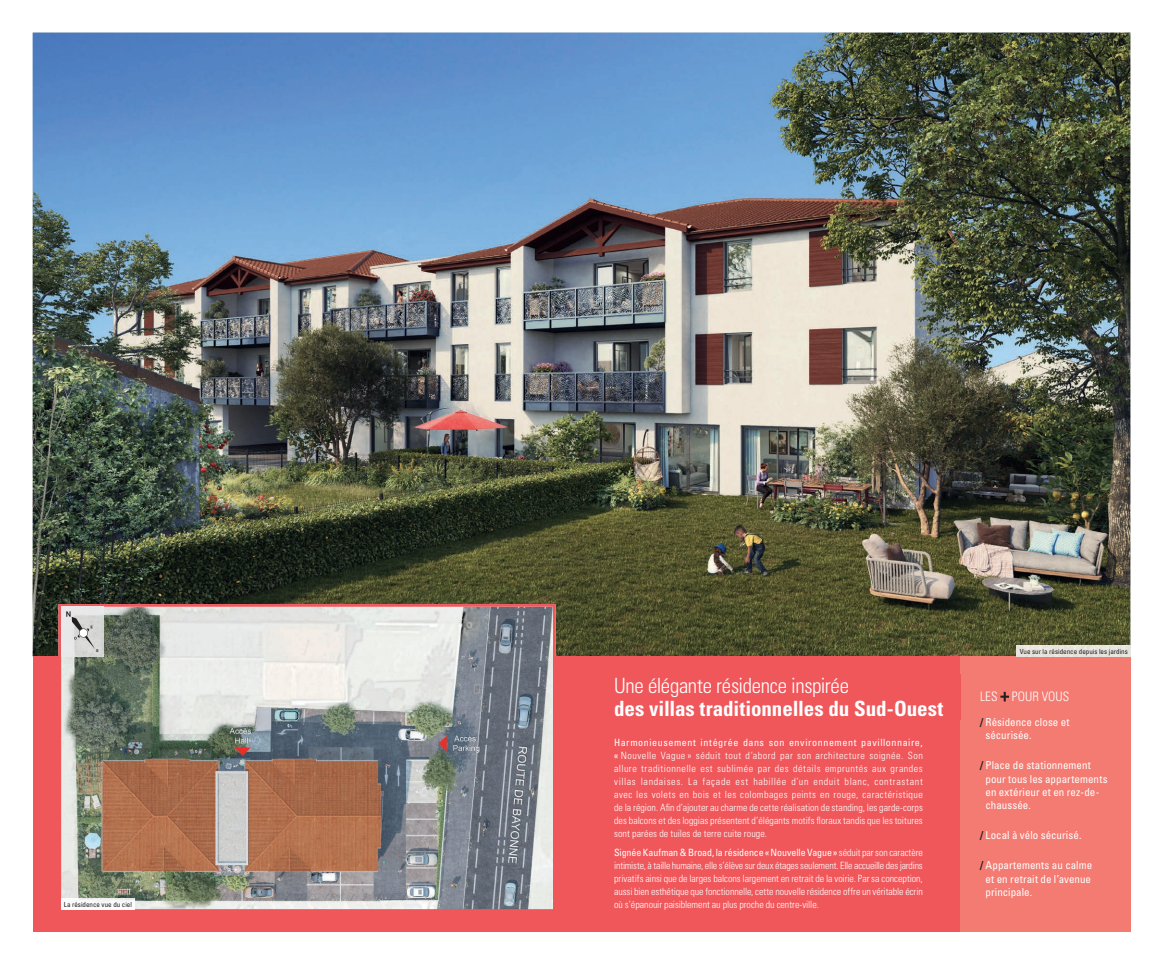
<style>
.page{position:relative;width:1163px;height:964px;background:#fff}
.page>*{position:absolute;margin:0;border:0;box-sizing:border-box;transform-origin:0 0}
.t1{font:700 condensed 21px "Univers LT Std";letter-spacing:-.005em;color:#fff}
.t2{font:300 condensed 21px "Univers LT Std";letter-spacing:-.015em;color:#fff}
.t3{font:300 condensed 13px "Univers LT Std";color:#fff}
.t4{font:condensed 11px/13.2px "Univers LT Std";color:#fff}
.t5{font:300 condensed 10px/13px "Univers LT Std";color:#fff;text-align:justify}
.t6{font:condensed 7px "Univers LT Std";color:#231f20}
.s1{font-weight:400}
.s2{font-weight:700;color:#231f20}
</style>
<div class="page">
<img style="left:33px;top:33px;width:1097px;height:623px">
<div style="left:33px;top:656px;width:1097px;height:275px;background:#f0575b"></div>
<div style="left:960px;top:656px;width:170px;height:275px;background:#f37b72"></div>
<svg style="left:1000px;top:692px;width:8px;height:9px"></svg>
<img style="left:1016px;top:645px;width:114px;height:11px">
<img style="left:58px;top:604px;width:497px;height:306px">
<img style="left:61px;top:607px;width:43px;height:50px">
<svg style="left:61px;top:899px;width:74px;height:10px"></svg>
<svg style="left:66px;top:611px;width:32px;height:41px"></svg>
<p class="t6" style="left:64px;top:899px;width:70px">La résidence vue du ciel</p>
<h1 class="t2" style="left:614px;top:673px;width:236px">Une élégante résidence inspirée</h1>
<h1 class="t1" style="left:614px;top:695px;width:331px">des villas traditionnelles du Sud-Ouest</h1>
<p class="t5" style="left:614px;top:736px;width:310px"><span class="s1">Harmonieusement intégrée dans son environnement pavillonnaire, «</span> Nouvelle Vague » séduit tout d’abord par son architecture soignée. Son allure traditionnelle est sublimée par des détails empruntés aux grandes villas landaises. La façade est habillée d’un enduit blanc, contrastant avec les volets en bois et les colombages peints en rouge, caractéristique de la région. Afin d’ajouter au charme de cette réalisation de standing, les garde-corps des balcons et des loggias présentent d’élégants motifs floraux tandis que les toitures sont parées de tuiles de terre cuite rouge.</p>
<p class="t5" style="left:614px;top:846px;width:310px"><span class="s1">Signée Kaufman &amp; Broad, la résidence «Nouvelle Vague»</span> séduit par son caractère intimiste, à taille humaine, elle s’élève sur deux étages seulement. Elle accueille des jardins privatifs ainsi que de larges balcons largement en retrait de la voirie. Par sa conception, aussi bien esthétique que fonctionnelle, cette nouvelle résidence offre un véritable écrin où s’épanouir paisiblement au plus proche du centre-ville.</p>
<p class="t6" style="left:1019px;top:646px;width:109px">Vue sur la résidence depuis les jardins</p>
<h2 class="t3" style="left:979px;top:689px;width:91px">LES POUR VOUS</h2>
<p class="t4" style="left:985px;top:715px;width:86px;text-indent:-6px"><span class="s2">/</span> Résidence close et sécurisée.</p>
<p class="t4" style="left:985px;top:759px;width:124px;text-indent:-6px"><span class="s2">/</span> Place de stationnement pour tous les appartements en extérieur et en rez-de&shy;chaussée.</p>
<p class="t4" style="left:979px;top:828px;width:103px"><span class="s2">/</span> Local à vélo sécurisé.</p>
<p class="t4" style="left:985px;top:859px;width:108px;text-align:justify;text-indent:-6px"><span class="s2">/</span> Appartements au calme et en retrait de l’avenue principale.</p>
</div>
